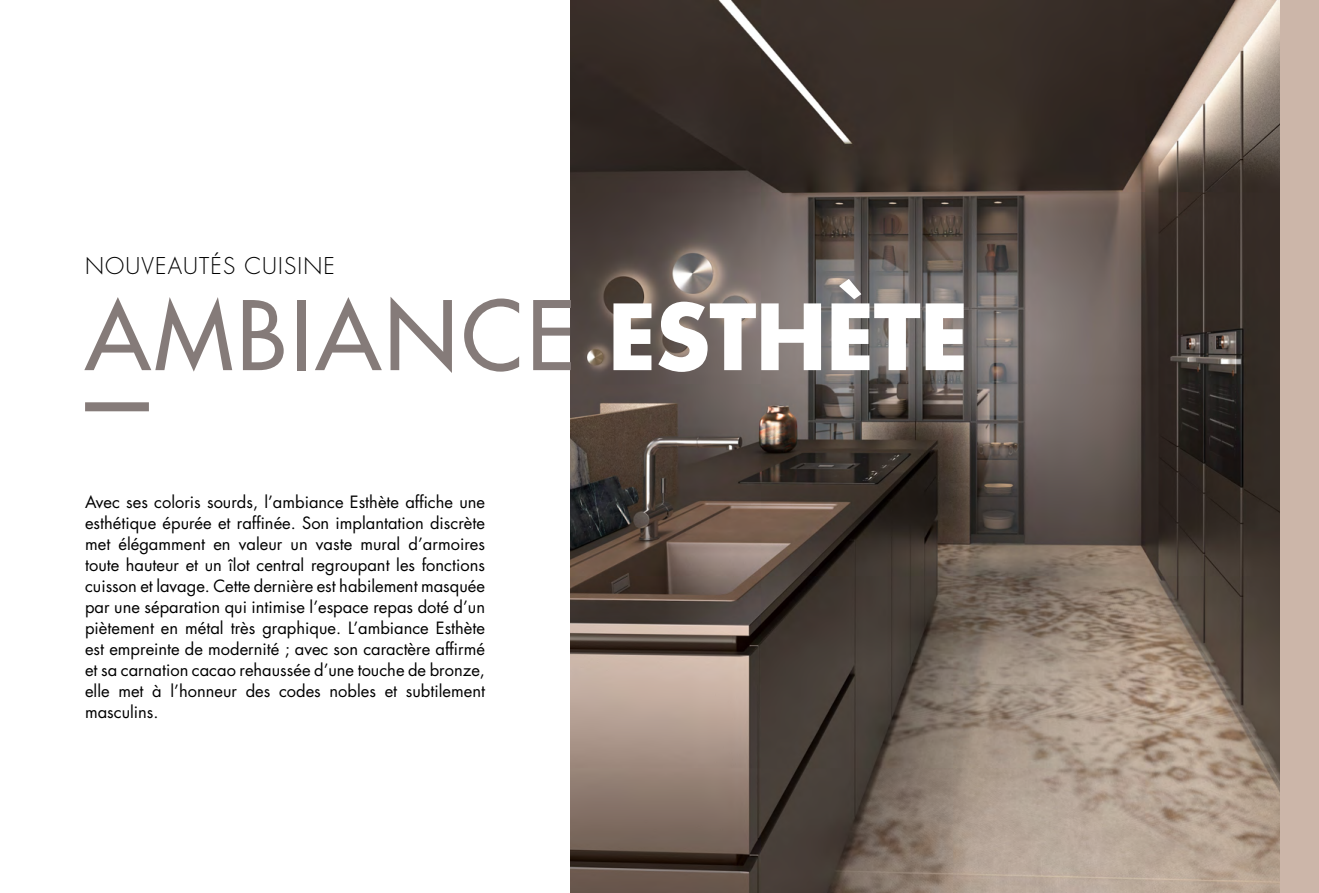
<style>
.page{position:relative;width:1319px;height:893px;background:#fff}
.page>*{position:absolute;margin:0;border:0;box-sizing:border-box;transform-origin:0 0}
.t1{font:500 93px "Futura Std";letter-spacing:.04em;color:#857b79}
.t2{font:300 22.5px "Futura Std";letter-spacing:.05em;color:#000}
.t3{font:16.5px/21px "Futura Std";color:#000;text-align:justify}
.s1{font-weight:700;font-size:88.5px;color:#fff}
</style>
<div class="page">
<img style="left:570px;top:0;width:710px;height:893px">
<div style="left:1280px;top:0;width:38px;height:893px;background:#ccb6a9"></div>
<div style="left:85px;top:402px;width:64px;height:9px;background:#857b79"></div>
<h2 class="t2" style="left:85px;top:252px;width:251px">NOUVEAUTÉS CUISINE</h2>
<h1 class="t1" style="left:85px;top:278px;width:885px">AMBIANCE <span class="s1">ESTHÈTE</span></h1>
<p class="t3" style="left:85px;top:492px;width:401px">Avec ses coloris sourds, l’ambiance Esthète affiche une esthétique épurée et raffinée. Son implantation discrète met élégamment en valeur un vaste mural d’armoires toute hauteur et un îlot central regroupant les fonctions cuisson et lavage. Cette dernière est habilement masquée par une séparation qui intimise l’espace repas doté d’un piètement en métal très graphique. L’ambiance Esthète est empreinte de modernité ; avec son caractère affirmé et sa carnation cacao rehaussée d’une touche de bronze, elle met à l’honneur des codes nobles et subtilement masculins.</p>
</div>
